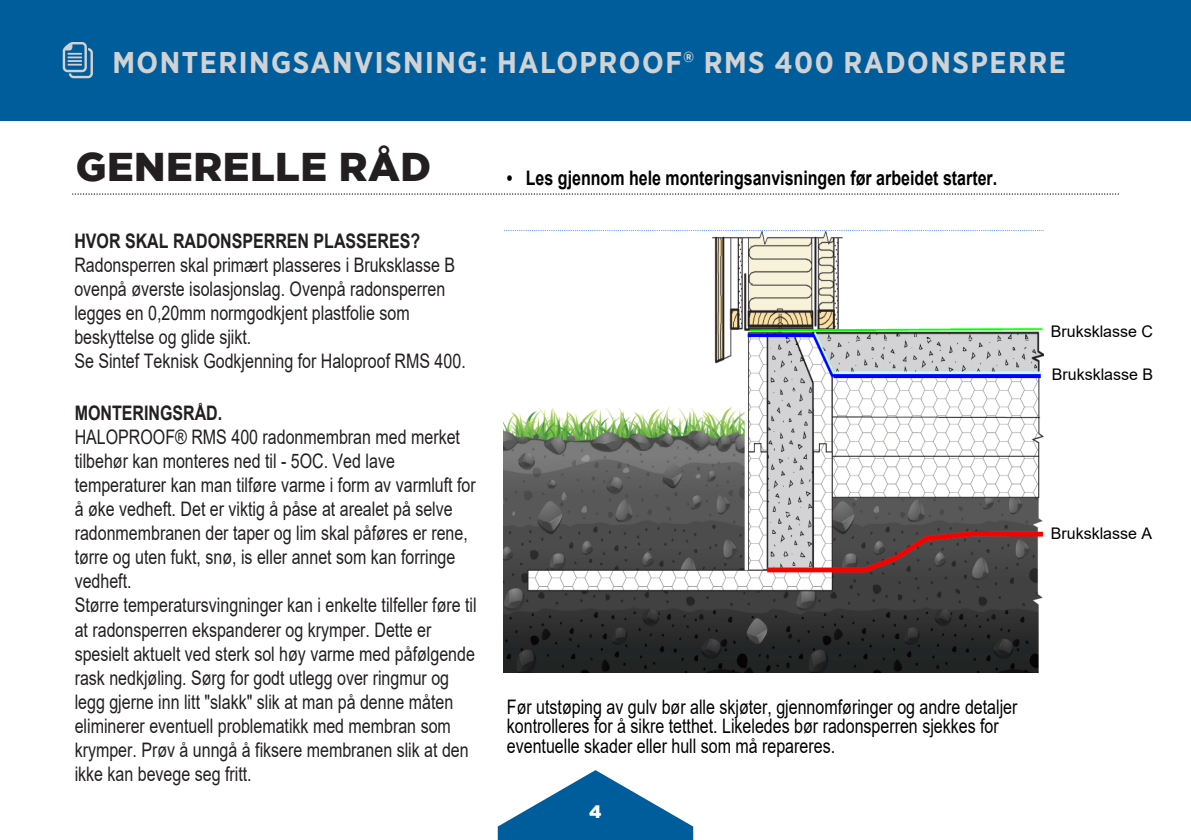
<style>
.page{position:relative;width:1191px;height:840px;background:#fff}
.page>*{position:absolute;margin:0;border:0;box-sizing:border-box;transform-origin:0 0}
.t1{font:900 40px "Gotham";letter-spacing:.015em;color:#231f20}
.t2{font:700 30px "Gotham Narrow";letter-spacing:.05em;color:#d1d2d4}
.t3{font:20px/24px "Arial";color:#231f20;scale:.8 1}
.t4{font:20px/24px "Arial";color:#231f20;scale:.8 1}
.t5{font:20px/19.2px "Arial";color:#000;scale:.8 1}
.t6{font:700 20px "Arial";color:#000;scale:.8 1}
.t7{font:700 20px "Arial";color:#231f20;scale:.8 1}
.t8{font:900 18px "Gotham";color:#fff}
.t9{font:16px "Arial";color:#000}
.s1{font-weight:700}
.s2{font-style:inherit}
</style>
<div class="page">
<div style="left:0;top:0;width:1191px;height:120px;background:#005d9c"></div>
<svg style="left:63px;top:42px;width:30px;height:36px"></svg>
<svg style="left:498px;top:770px;width:195px;height:69px"></svg>
<svg style="left:72px;top:193px;width:1047px;height:2px"></svg>
<img style="left:503px;top:230px;width:540px;height:441px">
<h2 class="t2" style="left:112px;top:43px;width:955px">MONTERINGSANVISNING: HALOPROOF® RMS 400 RADONSPERRE</h2>
<h1 class="t1" style="left:76px;top:144px;width:357px">GENERELLE RÅD</h1>
<p class="t3" style="left:74px;top:228px;width:491px"><span class="s1">HVOR SKAL RADONSPERREN PLASSERES?<br></span>Radonsperren skal primært plasseres <span class="s2">i Bruksklasse B </span>ovenpå øverste isolasjonslag. Ovenpå radonsperren legges en 0,20mm normgodkjent plastfolie som beskyttelse og glide sjikt.<br><span class="s2">Se Sintef Teknisk Godkjenning for Haloproof RMS 400</span>.</p>
<p class="t7" style="left:75px;top:399px;width:186px">MONTERINGSRÅD.</p>
<p class="t4" style="left:75px;top:425px;width:503px">HALOPROOF® RMS 400 radonmembran med merket tilbehør kan monteres ned til - 5OC. Ved lave temperaturer kan man tilføre varme i form av varmluft for å øke vedheft. Det er viktig å påse at arealet på selve radonmembranen der taper og lim skal påføres er rene, tørre og uten fukt, snø, is eller annet som kan forringe vedheft.</p>
<p class="t3" style="left:75px;top:593px;width:504px">Større temperatursvingninger kan i enkelte tilfeller føre til at radonsperren ekspanderer og krymper. Dette er spesielt aktuelt ved sterk sol høy varme med påfølgende rask nedkjøling. Sørg for godt utlegg over ringmur og legg gjerne inn litt "slakk" slik at man på denne måten eliminerer eventuell problematikk med membran som krymper. Prøv å unngå å fiksere membranen slik at den ikke kan bevege seg fritt.</p>
<p class="t6" style="left:507px;top:163px;width:614px">• Les gjennom hele monteringsanvisningen før arbeidet starter.</p>
<p class="t5" style="left:507px;top:697px;width:639px">Før utstøping av gulv bør alle skjøter, gjennomføringer og andre detaljer kontrolleres for å sikre tetthet. Likeledes bør radonsperren sjekkes for eventuelle skader eller hull som må repareres.</p>
<p class="t8" style="left:589px;top:800px;width:14px">4</p>
<p class="t9" style="left:1050px;top:320px;width:104px">Bruksklasse C</p>
<p class="t9" style="left:1051px;top:363px;width:103px">Bruksklasse B</p>
<p class="t9" style="left:1050px;top:521px;width:103px">Bruksklasse A</p>
</div>
